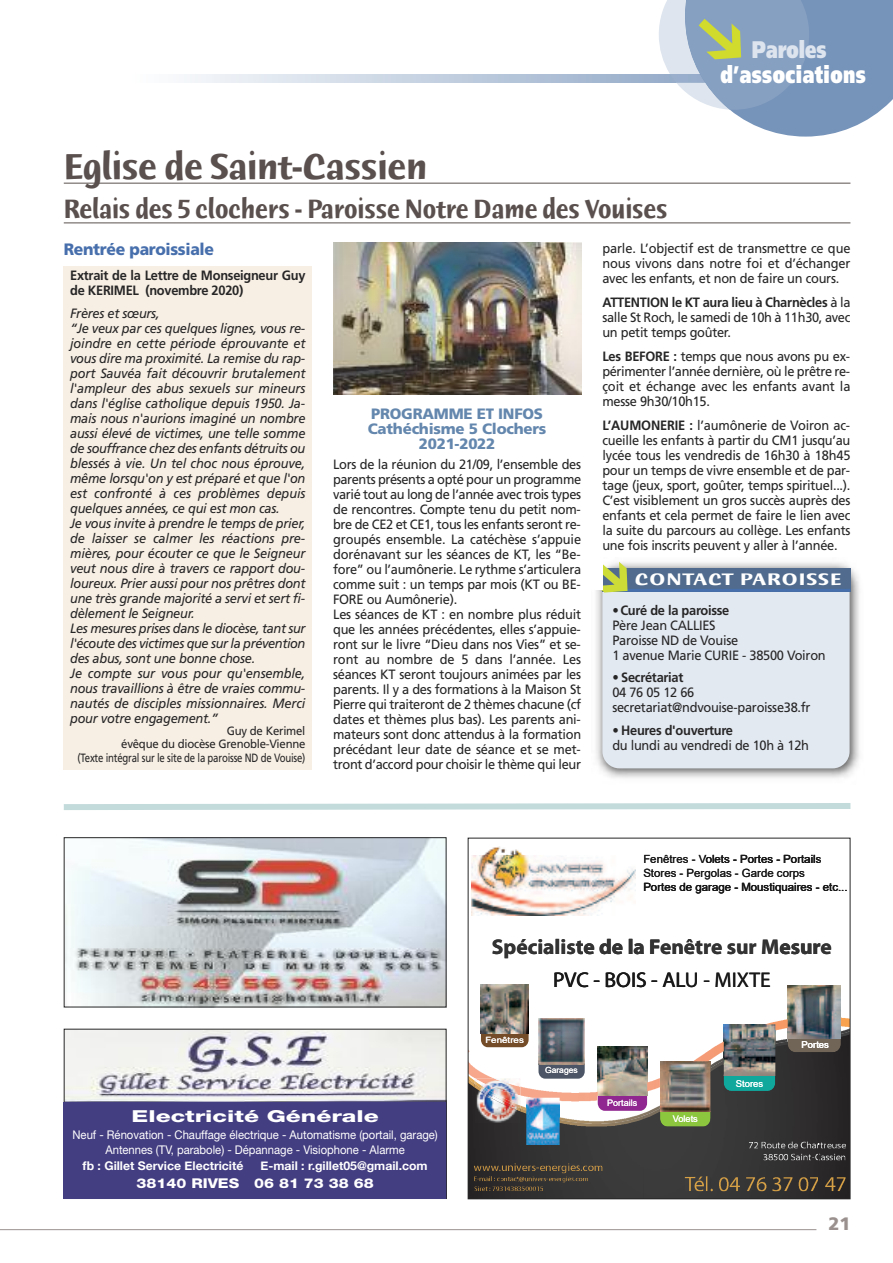
<style>
.page{position:relative;width:893px;height:1263px;background:#fff}
.page>*{position:absolute;margin:0;border:0;box-sizing:border-box;transform-origin:0 0}
.t1{font:700 39px "Humana Sans ITC";letter-spacing:-.005em;color:#5a504e;scale:.9 1}
.t2{font:700 28.5px "Humana Sans ITC";letter-spacing:-.005em;color:#5a504e;scale:.84 1}
.t3{font:900 24px "Frutiger";letter-spacing:.025em;color:#fff;scale:.75 1}
.t4{font:900 24px "Frutiger";color:#dde4ee;scale:.75 1}
.t5{font:700 21.3px "Myriad Pro";color:#333}
.t6{font:21.3px "Myriad Pro";color:#191919}
.t7{font:700 18px "Humana Sans ITC";letter-spacing:.05em;color:#fff;scale:1.12 1}
.t8{font:900 18px "Frutiger";color:#9a918e}
.t9{font:800 16.5px "Helvetica Neue";color:#fff;scale:1.49 1}
.t10{font:900 16.5px "Frutiger";letter-spacing:-.02em;color:#476fac;scale:.95 1}
.t11{font:900 15px/15px "Frutiger";letter-spacing:-.015em;color:#6487ae;text-align:center}
.t12{font:13.5px/15px "Frutiger";letter-spacing:-.02em;color:#272627;scale:.95 1}
.t13{font:italic 13.5px/15px "Frutiger";letter-spacing:-.02em;color:#272627;scale:.95 1}
.t14{font:700 13.5px/15px "Frutiger";letter-spacing:-.02em;color:#272627;scale:.95 1}
.t15{font:800 13.5px "Helvetica Neue";color:#fff;scale:1.17 1}
.t16{font:12px/15px "Helvetica Neue";color:#fff;text-align:center;scale:.94 1}
.t17{font:12px/13.5px "Frutiger";letter-spacing:-.02em;color:#272627;text-align:right;scale:.95 1}
.t18{font:700 12px "Helvetica Neue";color:#fff}
.t19{font:11.4px "Arial";color:#191919}
.t20{font:9.45px "Arial";color:#fff}
.t21{font:9.15px "Arial";color:#fff}
.t22{font:9px "Arial";color:#fff}
.t23{font:8.7px "Arial";color:#fff;scale:1.13 1}
.t24{font:8.4px "Arial";color:#fff}
.s1{font-weight:700}
</style>
<div class="page">
<div style="left:64px;top:266px;width:248px;height:503px;background:#f7efe4"></div>
<img style="left:596px;top:562px;width:264px;height:216px">
<div style="left:602px;top:569px;width:248px;height:199px;background:#e3e9f1;border-radius:17px"></div>
<div style="left:602px;top:568px;width:248px;height:24px;background:#506b8d"></div>
<hr style="left:615px;top:589px;width:235px;height:3px;background:#476fac">
<svg style="left:184px;top:74px;width:475px;height:9px;background:#c6d2e2"></svg>
<hr style="left:0;top:1229px;width:816px;height:1px;background:#9a918e">
<hr style="left:64px;top:183px;width:786px;height:1px;background:#5a504e">
<hr style="left:64px;top:222px;width:786px;height:1px;background:#5a504e">
<img style="left:333px;top:242px;width:248px;height:152px">
<svg style="left:63px;top:803px;width:788px;height:7px;background:#cce0e0"></svg>
<svg style="left:659px;top:0;width:234px;height:137px"></svg>
<img style="left:66px;top:1031px;width:378px;height:71px">
<div style="left:64px;top:1102px;width:382px;height:97px;background:#433d81"></div>
<img style="left:480px;top:1030px;width:339px;height:87px">
<div style="left:481px;top:1025px;width:48px;height:22px;background:#744c27;border-radius:7px"></div>
<div style="left:788px;top:1028px;width:53px;height:24px;background:#716557;border-radius:8px"></div>
<img style="left:538px;top:1018px;width:47px;height:43px">
<img style="left:724px;top:1024px;width:51px;height:15px">
<img style="left:481px;top:985px;width:48px;height:48px">
<img style="left:598px;top:1046px;width:45px;height:29px">
<img style="left:788px;top:986px;width:53px;height:53px">
<img style="left:471px;top:846px;width:164px;height:69px">
<img style="left:765px;top:1019px;width:23px;height:11px">
<img style="left:470px;top:1075px;width:173px;height:122px">
<img style="left:470px;top:1079px;width:173px;height:48px">
<img style="left:470px;top:1061px;width:128px;height:40px">
<img style="left:477px;top:1082px;width:43px;height:23px">
<svg style="left:474px;top:1186px;width:8px;height:5px"></svg>
<img style="left:643px;top:1039px;width:144px;height:77px">
<img style="left:643px;top:1117px;width:176px;height:80px">
<svg style="left:841px;top:1017px;width:7px;height:17px"></svg>
<svg style="left:796px;top:1141px;width:23px;height:19px"></svg>
<img style="left:819px;top:1034px;width:29px;height:163px">
<div style="left:468px;top:838px;width:382px;height:361px;border:1px solid #272627"></div>
<img style="left:66px;top:839px;width:378px;height:166px">
<div style="left:64px;top:837px;width:382px;height:170px;border:1px solid #272627"></div>
<svg style="left:596px;top:562px;width:43px;height:41px"></svg>
<h1 class="t1" style="left:64px;top:150px;width:405px">Eglise de Saint-Cassien</h1>
<h2 class="t2" style="left:64px;top:197px;width:720px">Relais des 5 clochers - Paroisse Notre Dame des Vouises</h2>
<h3 class="t4" style="left:752px;top:40px;width:101px">Paroles</h3>
<h3 class="t3" style="left:720px;top:65px;width:195px">d’associations</h3>
<p class="t10" style="left:64px;top:242px;width:160px">Rentrée paroissiale</p>
<p class="t14" style="left:70px;top:269px;width:249px">Extrait de la Lettre de Monseigneur Guy de KERIMEL (novembre 2020)</p>
<p class="t13" style="left:70px;top:307px;width:249px">Frères et sœurs,<br>“Je veux par ces quelques lignes, vous re&shy;joindre en cette période éprouvante et vous dire ma proximité. La remise du rap&shy;port Sauvéa fait découvrir brutalement l'ampleur des abus sexuels sur mineurs dans l'église catholique depuis 1950. Ja&shy;mais nous n'aurions imaginé un nombre aussi élevé de victimes, une telle somme de souffrance chez des enfants détruits ou blessés à vie. Un tel choc nous éprouve, même lorsqu'on y est préparé et que l'on est confronté à ces problèmes depuis quelques années, ce qui est mon cas.<br>Je vous invite à prendre le temps de prier, de laisser se calmer les réactions pre&shy;mières, pour écouter ce que le Seigneur veut nous dire à travers ce rapport dou&shy;loureux. Prier aussi pour nos prêtres dont une très grande majorité a servi et sert fi&shy;dèlement le Seigneur.<br>Les mesures prises dans le diocèse, tant sur l'écoute des victimes que sur la prévention des abus, sont une bonne chose.<br>Je compte sur vous pour qu'ensemble, nous travaillions à être de vraies commu&shy;nautés de disciples missionnaires. Merci pour votre engagement.”</p>
<p class="t17" style="left:77px;top:725px;width:241px">Guy de Kerimel<br>évêque du diocèse Grenoble-Vienne<br>(Texte intégral sur le site de la paroisse ND de Vouise)</p>
<p class="t11" style="left:368px;top:408px;width:180px">PROGRAMME ET INFOS<br>Cathéchisme 5 Clochers<br>2021-2022</p>
<p class="t12" style="left:333px;top:458px;width:263px">Lors de la réunion du 21/09, l’ensemble des parents présents a opté pour un programme varié tout au long de l’année avec trois types de rencontres. Compte tenu du petit nom&shy;bre de CE2 et CE1, tous les enfants seront re&shy;groupés ensemble. La catéchèse s’appuie dorénavant sur les séances de KT, les “Be&shy;fore” ou l’aumônerie. Le rythme s’articulera comme suit : un temps par mois (KT ou BE-FORE ou Aumônerie).<br>Les séances de KT : en nombre plus réduit que les années précédentes, elles s’appuie&shy;ront sur le livre “Dieu dans nos Vies” et se&shy;ront au nombre de 5 dans l’année. Les séances KT seront toujours animées par les parents. Il y a des formations à la Maison St Pierre qui traiteront de 2 thèmes chacune (cf dates et thèmes plus bas). Les parents ani&shy;mateurs sont donc attendus à la formation précédant leur date de séance et se met&shy;tront d’accord pour choisir le thème qui leur</p>
<p class="t12" style="left:602px;top:241px;width:263px;text-align:justify">parle. L’objectif est de transmettre ce que nous vivons dans notre foi et d’échanger avec les enfants, et non de faire un cours.</p>
<p class="t12" style="left:602px;top:295px;width:263px;text-align:justify"><span class="s1">ATTENTION le KT aura lieu à Charnècles</span> à la salle St Roch, le samedi de 10h à 11h30, avec un petit temps goûter.</p>
<p class="t12" style="left:602px;top:349px;width:263px;text-align:justify"><span class="s1">Les BEFORE :</span> temps que nous avons pu ex&shy;périmenter l’année dernière, où le prêtre re&shy;çoit et échange avec les enfants avant la messe 9h30/10h15.</p>
<p class="t12" style="left:602px;top:418px;width:263px;text-align:justify"><span class="s1">L’AUMONERIE :</span> l’aumônerie de Voiron ac&shy;cueille les enfants à partir du CM1 jusqu’au lycée tous les vendredis de 16h30 à 18h45 pour un temps de vivre ensemble et de par&shy;tage (jeux, sport, goûter, temps spirituel...).<br>C’est visiblement un gros succès auprès des enfants et cela permet de faire le lien avec la suite du parcours au collège. Les enfants une fois inscrits peuvent y aller à l’année.</p>
<h3 class="t7" style="left:635px;top:571px;width:186px">CONTACT PAROISSE</h3>
<p class="t14" style="left:612px;top:604px;width:125px">•Curé de la paroisse</p>
<p class="t12" style="left:612px;top:619px;width:226px">Père Jean CALLIES<br>Paroisse ND de Vouise<br>1 avenue Marie CURIE - 38500 Voiron</p>
<p class="t14" style="left:612px;top:671px;width:76px">• Secrétariat</p>
<p class="t12" style="left:612px;top:686px;width:210px">04 76 05 12 66 secretariat@ndvouise-paroisse38.fr</p>
<p class="t12" style="left:612px;top:724px;width:209px">• <span class="s1">Heures d'ouverture<br></span>du lundi au vendredi de 10h à 12h</p>
<p class="t19" style="left:643px;top:853px;width:180px">Fenêtres - Volets - Portes - Portails</p>
<p class="t19" style="left:643px;top:867px;width:163px">Stores - Pergolas - Garde corps</p>
<p class="t19" style="left:643px;top:880px;width:206px">Portes de garage - Moustiquaires - etc...</p>
<h3 class="t5" style="left:492px;top:938px;width:341px">Spécialiste de la Fenêtre sur Mesure</h3>
<p class="t23" style="left:485px;top:1035px;width:36px">Fenêtres</p>
<h3 class="t6" style="left:553px;top:972px;width:219px">PVC - BOIS - ALU - MIXTE</h3>
<p class="t24" style="left:545px;top:1066px;width:34px">Garages</p>
<p class="t22" style="left:607px;top:1098px;width:32px">Portails</p>
<p class="t20" style="left:736px;top:1078px;width:29px">Stores</p>
<p class="t20" style="left:802px;top:1040px;width:29px">Portes</p>
<p class="t9" style="left:132px;top:1110px;width:167px">Electricité Générale</p>
<p class="t16" style="left:72px;top:1128px;width:390px">Neuf - Rénovation - Chauffage électrique - Automatisme (portail, garage)<br>Antennes (TV, parabole) - Dépannage - Visiophone - Alarme</p>
<p class="t18" style="left:83px;top:1158px;width:162px">fb : Gillet Service Electricité</p>
<p class="t18" style="left:260px;top:1158px;width:169px">E-mail : r.gillet05@gmail.com</p>
<p class="t15" style="left:137px;top:1178px;width:204px">38140 RIVES 06 81 73 38 68</p>
<p class="t21" style="left:673px;top:1114px;width:27px">Volets</p>
<h3 class="t8" style="left:828px;top:1216px;width:24px">21</h3>
</div>
